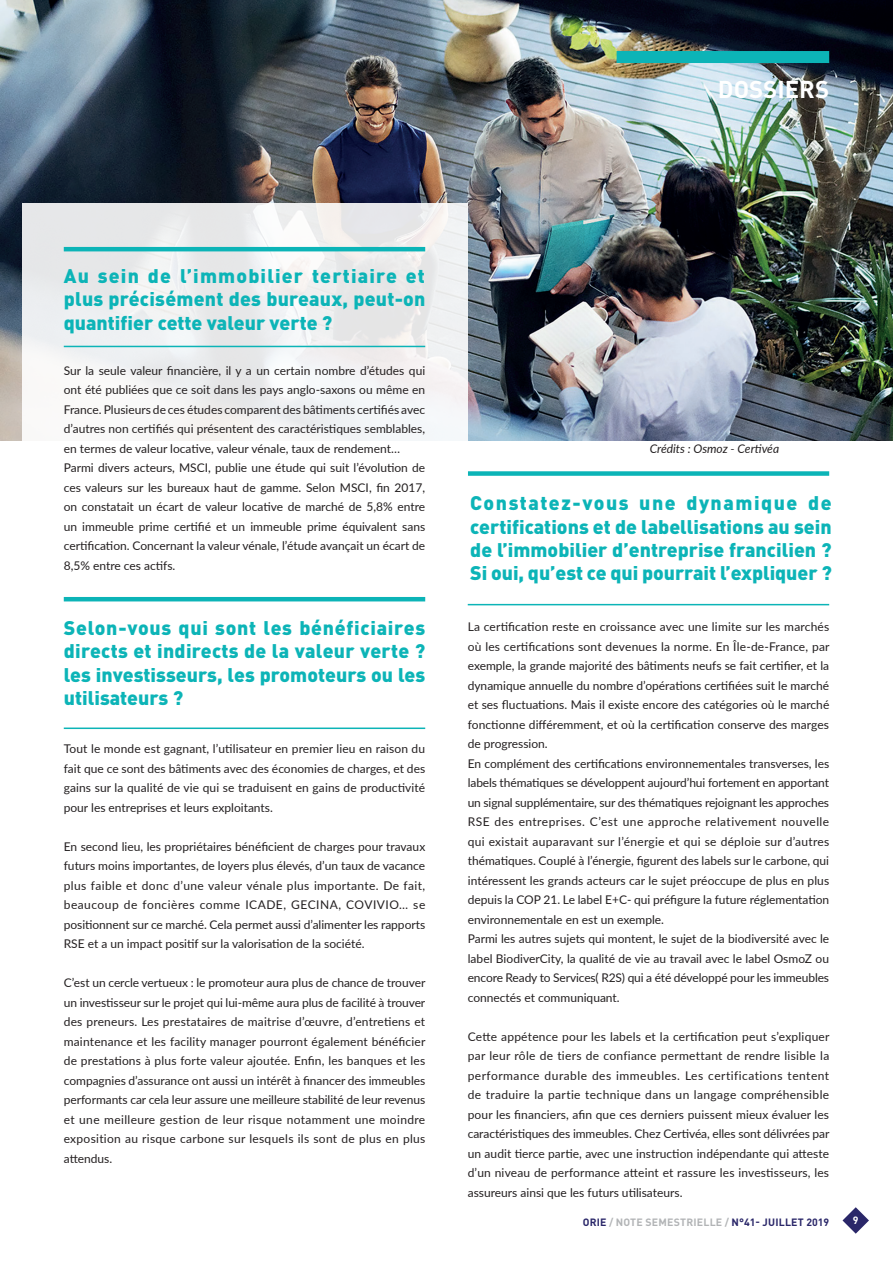
<style>
.page{position:relative;width:893px;height:1263px;background:#fff}
.page>*{position:absolute;margin:0;border:0;box-sizing:border-box;transform-origin:0 0}
.t1{font:700 24px "DIN Pro";color:#fff}
.t2{font:900 19.5px/23.4px "DIN Pro";color:#0cb4b7;text-align:justify}
.t3{font:12px/19.5px "Lato";color:#231f20;text-align:justify}
.t4{font:italic 12px "Lato";color:#231f20}
.t5{font:700 10.5px "DIN Pro";letter-spacing:.02em;color:#2a2769}
.t6{font:700 10.5px "DIN Pro";color:#fff}
.s1{color:#b2b4b6}
</style>
<div class="page">
<svg style="left:842px;top:1207px;width:27px;height:27px"></svg>
<hr style="left:468px;top:604px;width:361px;height:1px;background:#0cb4b7">
<div style="left:468px;top:471px;width:361px;height:5px;background:#0cb4b7"></div>
<hr style="left:64px;top:727px;width:361px;height:2px;background:#0cb4b7">
<hr style="left:64px;top:597px;width:361px;height:4px;background:#0cb4b7">
<img style="left:0;top:0;width:893px;height:440px">
<div style="left:617px;top:51px;width:212px;height:12px;background:#0cb4b7"></div>
<svg style="left:23px;top:203px;width:445px;height:238px;fill:#eef0f1"></svg>
<hr style="left:64px;top:346px;width:361px;height:1px;background:#0cb4b7">
<hr style="left:64px;top:247px;width:361px;height:4px;background:#0cb4b7">
<p class="t1" style="left:718px;top:69px;width:113px">DOSSIERS</p>
<p class="t2" style="left:64px;top:262px;width:363px">Au sein de l’immobilier tertiaire et plus précisément des bureaux, peut-on quantifier cette valeur verte ?</p>
<p class="t3" style="left:64px;top:360px;width:363px">Sur la seule valeur financière, il y a un certain nombre d’études qui ont été publiées que ce soit dans les pays anglo-saxons ou même en France. Plusieurs de ces études comparent des bâtiments certifiés avec d’autres non certifiés qui présentent des caractéristiques semblables, en termes de valeur locative, valeur vénale, taux de rendement…</p>
<p class="t3" style="left:64px;top:458px;width:363px">Parmi divers acteurs, MSCI, publie une étude qui suit l’évolution de ces valeurs sur les bureaux haut de gamme. Selon MSCI, fin 2017, on constatait un écart de valeur locative de marché de 5,8% entre un immeuble prime certifié et un immeuble prime équivalent sans certification. Concernant la valeur vénale, l’étude avançait un écart de 8,5% entre ces actifs.</p>
<p class="t2" style="left:64px;top:613px;width:363px">Selon-vous qui sont les bénéficiaires directs et indirects de la valeur verte ? les investisseurs, les promoteurs ou les utilisateurs ?</p>
<p class="t3" style="left:64px;top:739px;width:363px">Tout le monde est gagnant, l’utilisateur en premier lieu en raison du fait que ce sont des bâtiments avec des économies de charges, et des gains sur la qualité de vie qui se traduisent en gains de productivité pour les entreprises et leurs exploitants.</p>
<p class="t3" style="left:64px;top:836px;width:363px">En second lieu, les propriétaires bénéficient de charges pour travaux futurs moins importantes, de loyers plus élevés, d’un taux de vacance plus faible et donc d’une valeur vénale plus importante. De fait, beaucoup de foncières comme ICADE, GECINA, COVIVIO… se positionnent sur ce marché. Cela permet aussi d’alimenter les rapports RSE et a un impact positif sur la valorisation de la société.</p>
<p class="t3" style="left:64px;top:973px;width:363px">C’est un cercle vertueux : le promoteur aura plus de chance de trouver un investisseur sur le projet qui lui-même aura plus de facilité à trouver des preneurs. Les prestataires de maitrise d’œuvre, d’entretiens et maintenance et les facility manager pourront également bénéficier de prestations à plus forte valeur ajoutée. Enfin, les banques et les compagnies d’assurance ont aussi un intérêt à financer des immeubles performants car cela leur assure une meilleure stabilité de leur revenus et une meilleure gestion de leur risque notamment une moindre exposition au risque carbone sur lesquels ils sont de plus en plus attendus.</p>
<p class="t4" style="left:650px;top:440px;width:131px">Crédits : Osmoz - Certivéa</p>
<p class="t2" style="left:470px;top:489px;width:363px">Constatez-vous une dynamique de certifications et de labellisations au sein de l’immobilier d’entreprise francilien ?<br>Si oui, qu’est ce qui pourrait l’expliquer ?</p>
<p class="t3" style="left:468px;top:617px;width:363px">La certification reste en croissance avec une limite sur les marchés où les certifications sont devenues la norme. En Île-de-France, par exemple, la grande majorité des bâtiments neufs se fait certifier, et la dynamique annuelle du nombre d’opérations certifiées suit le marché et ses fluctuations. Mais il existe encore des catégories où le marché fonctionne différemment, et où la certification conserve des marges de progression.</p>
<p class="t3" style="left:468px;top:753px;width:363px">En complément des certifications environnementales transverses, les labels thématiques se développent aujourd’hui fortement en apportant un signal supplémentaire, sur des thématiques rejoignant les approches RSE des entreprises. C’est une approche relativement nouvelle qui existait auparavant sur l’énergie et qui se déploie sur d’autres thématiques. Couplé à l’énergie, figurent des labels sur le carbone, qui intéressent les grands acteurs car le sujet préoccupe de plus en plus depuis la COP 21. Le label E+C- qui préfigure la future réglementation environnementale en est un exemple.</p>
<p class="t3" style="left:468px;top:929px;width:363px">Parmi les autres sujets qui montent, le sujet de la biodiversité avec le label BiodiverCity, la qualité de vie au travail avec le label OsmoZ ou encore Ready to Services( R2S) qui a été développé pour les immeubles connectés et communiquant.</p>
<p class="t3" style="left:468px;top:1026px;width:363px">Cette appétence pour les labels et la certification peut s’expliquer par leur rôle de tiers de confiance permettant de rendre lisible la performance durable des immeubles. Les certifications tentent de traduire la partie technique dans un langage compréhensible pour les financiers, afin que ces derniers puissent mieux évaluer les caractéristiques des immeubles. Chez Certivéa, elles sont délivrées par un audit tierce partie, avec une instruction indépendante qui atteste d’un niveau de performance atteint et rassure les investisseurs, les assureurs ainsi que les futurs utilisateurs.</p>
<p class="t5" style="left:583px;top:1214px;width:248px">ORIE <span class="s1">/ NOTE SEMESTRIELLE /</span> N°41- JUILLET 2019</p>
<p class="t6" style="left:853px;top:1212px;width:7px">9</p>
</div>
